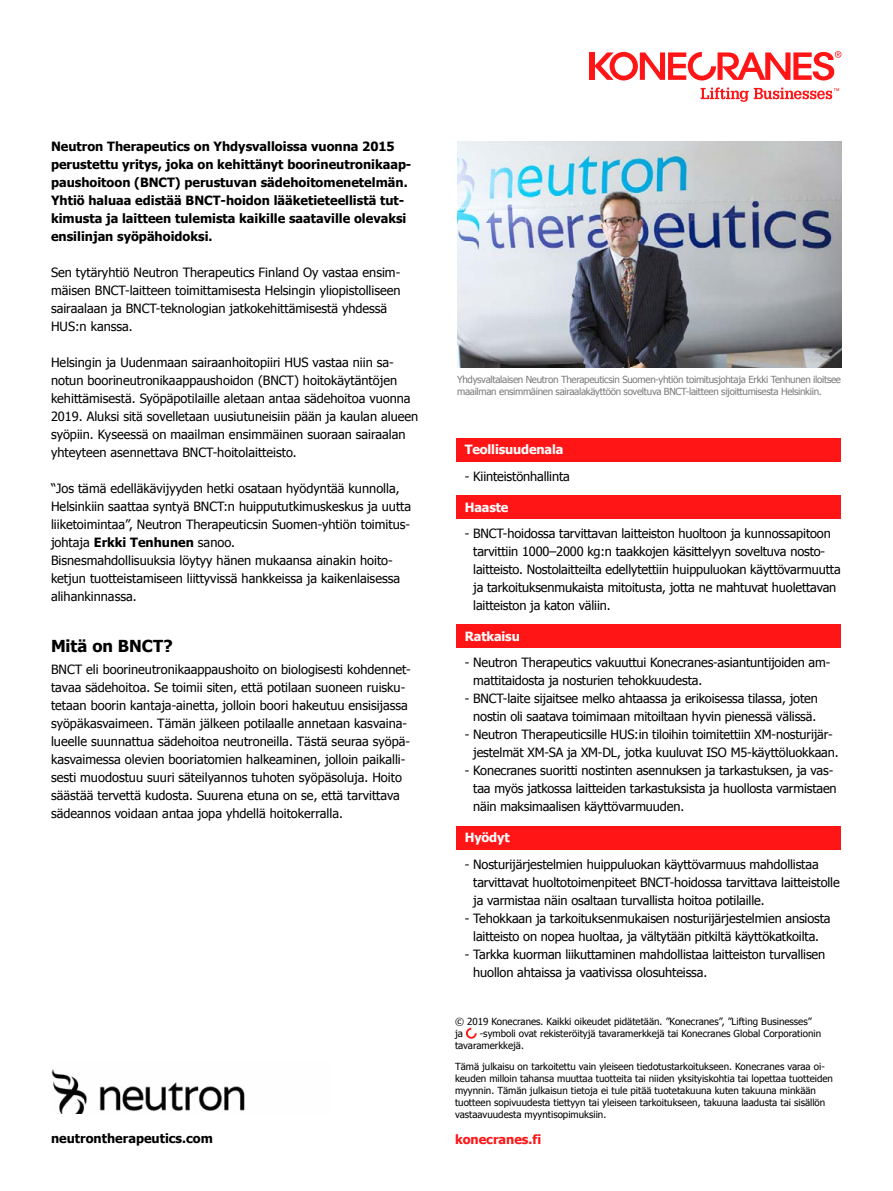
<style>
.page{position:relative;width:893px;height:1191px;background:#fff}
.page>*{position:absolute;margin:0;border:0;box-sizing:border-box;transform-origin:0 0}
.t1{font:700 16.5px "Tahoma";color:#000}
.t2{font:12.75px/18px "Tahoma";letter-spacing:-.005em;color:#000}
.t3{font:700 12.75px/18px "Tahoma";color:#000}
.t4{font:700 12.75px "Tahoma";letter-spacing:-.01em;color:#fff}
.t5{font:700 12.75px "Tahoma";color:#ff1516}
.t6{font:9.75px/12px "Tahoma";color:#000}
.t7{font:9.75px/12px "Tahoma";letter-spacing:-.03em;color:#7c7b7b}
.s1{font-weight:700}
</style>
<div class="page">
<div style="left:590px;top:52px;width:5px;height:28px;background:#ff1516"></div>
<svg style="left:595px;top:51px;width:246px;height:29px"></svg>
<svg style="left:700px;top:87px;width:139px;height:15px"></svg>
<img style="left:51px;top:1069px;width:194px;height:44px">
<svg style="left:466px;top:1027px;width:11px;height:11px"></svg>
<img style="left:457px;top:141px;width:385px;height:227px">
<div style="left:456px;top:438px;width:385px;height:23px;background:#ff1516"></div>
<div style="left:456px;top:495px;width:385px;height:23px;background:#ff1516"></div>
<div style="left:456px;top:625px;width:385px;height:23px;background:#ff1516"></div>
<div style="left:456px;top:826px;width:385px;height:23px;background:#ff1516"></div>
<p class="t3" style="left:51px;top:136px;width:362px">Neutron Therapeutics on Yhdysvalloissa vuonna 2015 perustettu yritys, joka on kehittänyt boorineutronikaap&shy;paushoitoon (BNCT) perustuvan sädehoitomenetelmän.<br>Yhtiö haluaa edistää BNCT-hoidon lääketieteellistä tut&shy;kimusta ja laitteen tulemista kaikille saataville olevaksi ensilinjan syöpähoidoksi.</p>
<p class="t2" style="left:51px;top:263px;width:351px">Sen tytäryhtiö Neutron Therapeutics Finland Oy vastaa ensim&shy;mäisen BNCT-laitteen toimittamisesta Helsingin yliopistolliseen sairaalaan ja BNCT-teknologian jatkokehittämisestä yhdessä HUS:n kanssa.</p>
<p class="t2" style="left:51px;top:353px;width:369px">Helsingin ja Uudenmaan sairaanhoitopiiri HUS vastaa niin sa&shy;notun boorineutronikaappaushoidon (BNCT) hoitokäytäntöjen kehittämisestä. Syöpäpotilaille aletaan antaa sädehoitoa vuonna 2019. Aluksi sitä sovelletaan uusiutuneisiin pään ja kaulan alueen syöpiin. Kyseessä on maailman ensimmäinen suoraan sairaalan yhteyteen asennettava BNCT-hoitolaitteisto.</p>
<p class="t2" style="left:51px;top:479px;width:362px">“Jos tämä edelläkävijyyden hetki osataan hyödyntää kunnolla, Helsinkiin saattaa syntyä BNCT:n huippututkimuskeskus ja uutta liiketoimintaa”, Neutron Therapeuticsin Suomen-yhtiön toimitus&shy;johtaja <span class="s1">Erkki Tenhunen</span> sanoo.<br>Bisnesmahdollisuuksia löytyy hänen mukaansa ainakin hoito&shy;ketjun tuotteistamiseen liittyvissä hankkeissa ja kaikenlaisessa alihankinnassa.</p>
<p class="t1" style="left:51px;top:634px;width:123px">Mitä on BNCT?</p>
<p class="t2" style="left:51px;top:660px;width:361px">BNCT eli boorineutronikaappaushoito on biologisesti kohdennet&shy;tavaa sädehoitoa. Se toimii siten, että potilaan suoneen ruisku&shy;tetaan boorin kantaja-ainetta, jolloin boori hakeutuu ensisijassa syöpäkasvaimeen. Tämän jälkeen potilaalle annetaan kasvaina&shy;lueelle suunnattua sädehoitoa neutroneilla. Tästä seuraa syöpä&shy;kasvaimessa olevien booriatomien halkeaminen, jolloin paikalli&shy;sesti muodostuu suuri säteilyannos tuhoten syöpäsoluja. Hoito säästää tervettä kudosta. Suurena etuna on se, että tarvittava sädeannos voidaan antaa jopa yhdellä hoitokerralla.</p>
<p class="t3" style="left:51px;top:1128px;width:163px">neutrontherapeutics.com</p>
<p class="t7" style="left:457px;top:372px;width:385px">Yhdysvaltalaisen Neutron Therapeuticsin Suomen-yhtiön toimitusjohtaja Erkki Tenhunen iloitsee maailman ensimmäinen sairaalakäyttöön soveltuva BNCT-laitteen sijoittumisesta Helsinkiin.</p>
<p class="t4" style="left:465px;top:441px;width:100px">Teollisuudenala</p>
<p class="t2" style="left:465px;top:466px;width:107px">- Kiinteistönhallinta</p>
<p class="t4" style="left:465px;top:498px;width:45px">Haaste</p>
<p class="t2" style="left:473px;top:524px;width:369px;text-indent:-9px">- BNCT-hoidossa tarvittavan laitteiston huoltoon ja kunnossapitoon tarvittiin 1000–2000 kg:n taakkojen käsittelyyn soveltuva nosto&shy;laitteisto. Nostolaitteilta edellytettiin huippuluokan käyttövarmuutta ja tarkoituksenmukaista mitoitusta, jotta ne mahtuvat huolettavan laitteiston ja katon väliin.</p>
<p class="t4" style="left:465px;top:627px;width:57px">Ratkaisu</p>
<p class="t2" style="left:473px;top:653px;width:359px;text-indent:-9px">- Neutron Therapeutics vakuuttui Konecranes-asiantuntijoiden am&shy;mattitaidosta ja nosturien tehokkuudesta.</p>
<p class="t2" style="left:465px;top:689px;width:355px;text-align:center">- BNCT-laite sijaitsee melko ahtaassa ja erikoisessa tilassa, joten nostin oli saatava toimimaan mitoiltaan hyvin pienessä välissä.</p>
<p class="t2" style="left:473px;top:725px;width:367px;text-indent:-9px">- Neutron Therapeuticsille HUS:in tiloihin toimitettiin XM-nosturijär&shy;jestelmät XM-SA ja XM-DL, jotka kuuluvat ISO M5-käyttöluokkaan.</p>
<p class="t2" style="left:473px;top:761px;width:365px;text-indent:-9px">- Konecranes suoritti nostinten asennuksen ja tarkastuksen, ja vas&shy;taa myös jatkossa laitteiden tarkastuksista ja huollosta varmistaen näin maksimaalisen käyttövarmuuden.</p>
<p class="t4" style="left:465px;top:828px;width:46px">Hyödyt</p>
<p class="t2" style="left:473px;top:854px;width:368px;text-indent:-9px">- Nosturijärjestelmien huippuluokan käyttövarmuus mahdollistaa tarvittavat huoltotoimenpiteet BNCT-hoidossa tarvittava laitteistolle ja varmistaa näin osaltaan turvallista hoitoa potilaille.</p>
<p class="t2" style="left:465px;top:908px;width:367px;text-align:center">- Tehokkaan ja tarkoituksenmukaisen nosturijärjestelmien ansiosta laitteisto on nopea huoltaa, ja vältytään pitkiltä käyttökatkoilta.</p>
<p class="t2" style="left:473px;top:944px;width:354px;text-indent:-9px">- Tarkka kuorman liikuttaminen mahdollistaa laitteiston turvallisen huollon ahtaissa ja vaativissa olosuhteissa.</p>
<p class="t6" style="left:455px;top:1015px;width:358px">© 2019 Konecranes. Kaikki oikeudet pidätetään. ”Konecranes”, ”Lifting Businesses” ja</p>
<p class="t6" style="left:455px;top:1027px;width:368px;text-indent:25px">-symboli ovat rekisteröityjä tavaramerkkejä tai Konecranes Global Corporationin tavaramerkkejä.</p>
<p class="t6" style="left:455px;top:1059px;width:379px">Tämä julkaisu on tarkoitettu vain yleiseen tiedotustarkoitukseen. Konecranes varaa oi&shy;keuden milloin tahansa muuttaa tuotteita tai niiden yksityiskohtia tai lopettaa tuotteiden myynnin. Tämän julkaisun tietoja ei tule pitää tuotetakuuna kuten takuuna minkään tuotteen sopivuudesta tiettyyn tai yleiseen tarkoitukseen, takuuna laadusta tai sisällön vastaavuudesta myyntisopimuksiin.</p>
<p class="t5" style="left:455px;top:1130px;width:88px">konecranes.fi</p>
</div>
